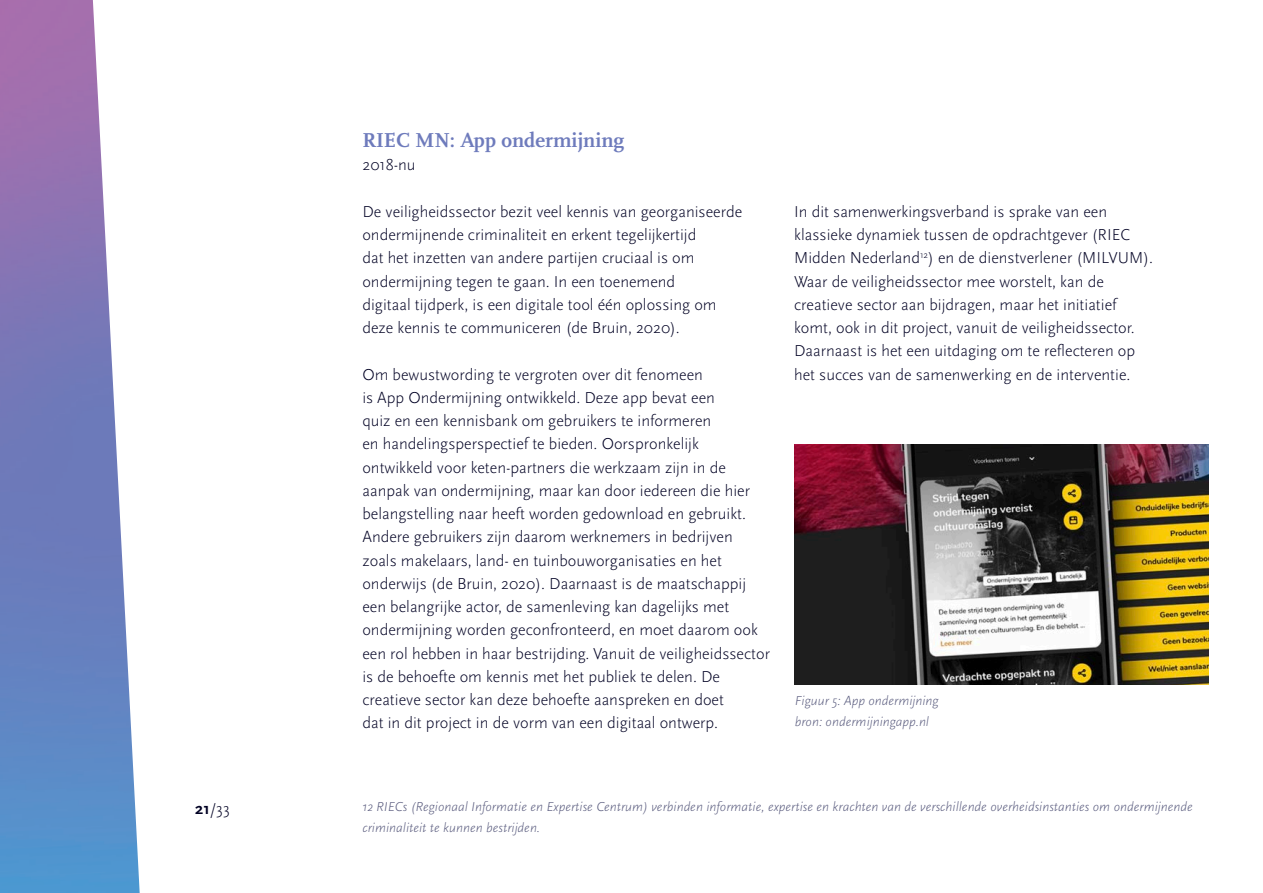
<style>
.page{position:relative;width:1263px;height:893px;background:#fff}
.page>*{position:absolute;margin:0;border:0;box-sizing:border-box;transform-origin:0 0}
.Paragraph_Style_Body{font:700 21px "Scala Pro";color:#6e7bbc}
.Paragraph_Style_Body-2{font:300 16.5px/23.2px "Scala Sans Pro";color:#000023}
.t1{font:italic 300 13.5px/21px "Scala Sans Pro";color:#57597c}
.s1{font-weight:700}
</style>
<div class="page">
<img style="left:0;top:0;width:140px;height:893px">
<img style="left:794px;top:444px;width:414px;height:241px">
<p class="Paragraph_Style_Body" style="left:362px;top:128px;width:263px">RIEC MN: App ondermijning</p>
<p class="Paragraph_Style_Body-2" style="left:362px;top:153px;width:55px">2018-nu</p>
<p class="Paragraph_Style_Body-2" style="left:362px;top:200px;width:381px">De veiligheidssector bezit veel kennis van georganiseerde ondermijnende criminaliteit en erkent tegelijkertijd<br>dat het inzetten van andere partijen cruciaal is om ondermijning tegen te gaan. In een toenemend<br>digitaal tijdperk, is een digitale tool één oplossing om deze kennis te communiceren (de Bruin, 2020).</p>
<p class="Paragraph_Style_Body-2" style="left:362px;top:363px;width:409px">Om bewustwording te vergroten over dit fenomeen<br>is App Ondermijning ontwikkeld. Deze app bevat een<br>quiz en een kennisbank om gebruikers te informeren<br>en handelingsperspectief te bieden. Oorspronkelijk ontwikkeld voor keten-partners die werkzaam zijn in de aanpak van ondermijning, maar kan door iedereen die hier belangstelling naar heeft worden gedownload en gebruikt.<br>Andere gebruikers zijn daarom werknemers in bedrijven zoals makelaars, land- en tuinbouworganisaties en het onderwijs (de Bruin, 2020). Daarnaast is de maatschappij een belangrijke actor, de samenleving kan dagelijks met ondermijning worden geconfronteerd, en moet daarom ook een rol hebben in haar bestrijding. Vanuit de veiligheidssector is de behoefte om kennis met het publiek te delen. De creatieve sector kan deze behoefte aanspreken en doet<br>dat in dit project in de vorm van een digitaal ontwerp.</p>
<p class="Paragraph_Style_Body-2" style="left:794px;top:200px;width:361px">In dit samenwerkingsverband is sprake van een klassieke dynamiek tussen de opdrachtgever (RIEC Midden Nederland<sup>12</sup>) en de dienstverlener (MILVUM).<br>Waar de veiligheidssector mee worstelt, kan de creatieve sector aan bijdragen, maar het initiatief komt, ook in dit project, vanuit de veiligheidssector.<br>Daarnaast is het een uitdaging om te reflecteren op het succes van de samenwerking en de interventie.</p>
<p class="t1" style="left:795px;top:690px;width:145px">Figuur 5: App ondermijning</p>
<p class="t1" style="left:795px;top:711px;width:136px">bron: ondermijningapp.nl</p>
<p class="Paragraph_Style_Body-2" style="left:195px;top:797px;width:36px"><span class="s1">21</span>/33</p>
<p class="t1" style="left:362px;top:797px;width:832px">12 RIECs (Regionaal Informatie en Expertise Centrum) verbinden informatie, expertise en krachten van de verschillende overheidsinstanties om ondermijnende criminaliteit te kunnen bestrijden.</p>
</div>
